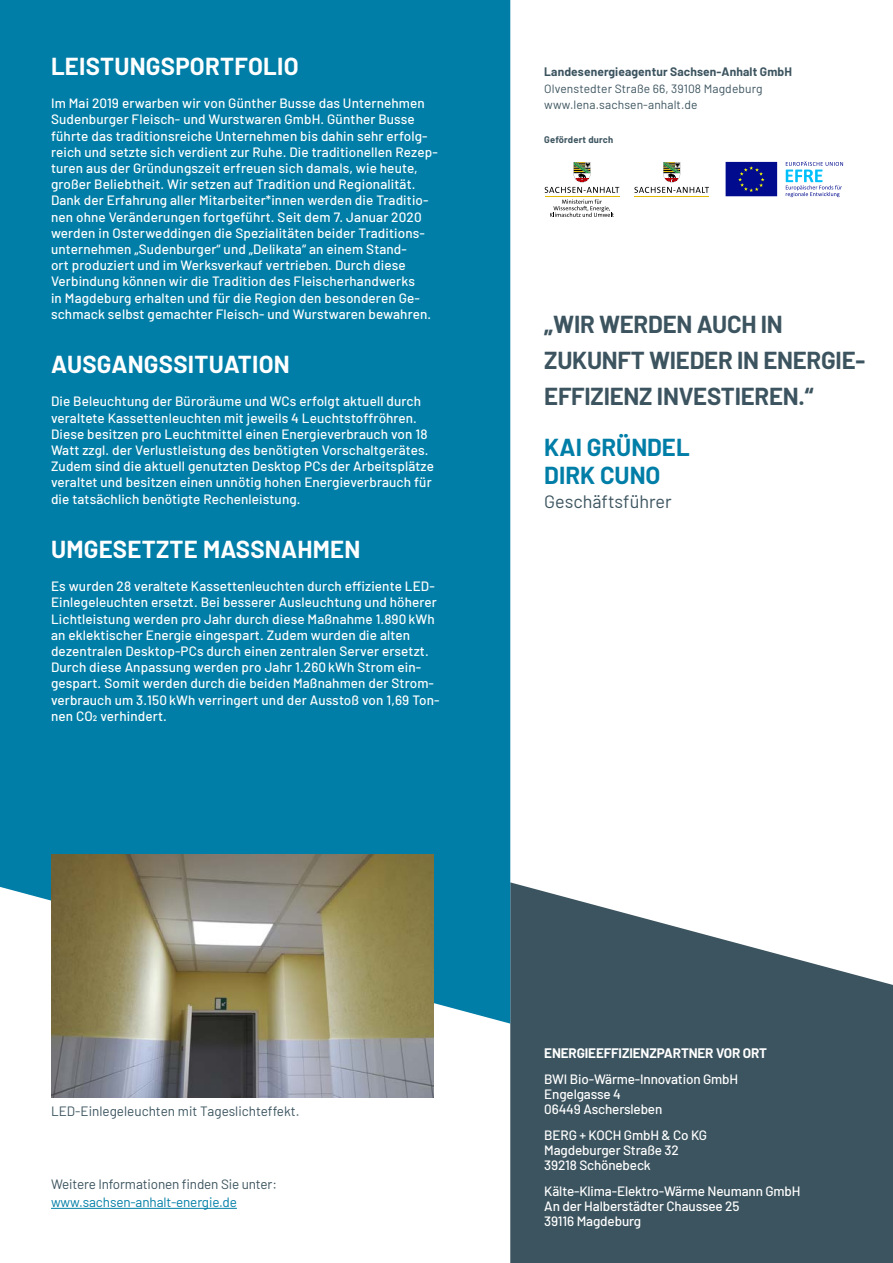
<style>
.page{position:relative;width:893px;height:1263px;background:#fff}
.page>*{position:absolute;margin:0;border:0;box-sizing:border-box;transform-origin:0 0}
.t1{font:700 24px/36px "Barlow";letter-spacing:-.01em;color:#3c545f}
.t2{font:700 24px "Barlow";letter-spacing:.01em;color:#fff}
.t3{font:700 24px/28px "Barlow";color:#007ea7}
.t4{font:18px "Barlow";color:#3c545f}
.t5{font:500 13.5px/16.2px "Barlow";letter-spacing:.01em;color:#fff}
.t6{font:500 13.5px/15px "Barlow";letter-spacing:-.01em;color:#fff}
.t7{font:13.5px "Barlow";letter-spacing:-.01em;color:#3c545f}
.t8{font:700 13.5px "Barlow";letter-spacing:-.01em;color:#fff}
.t9{font:13.5px "Barlow";letter-spacing:-.01em;color:#007ea7}
.t10{font:12px/16.5px "Barlow";letter-spacing:.01em;color:#3c545f}
.t11{font:700 12px "Barlow";letter-spacing:.01em;color:#3c545f}
.t12{font:700 9.3px "Barlow";letter-spacing:.02em;color:#3c545f}
</style>
<div class="page">
<svg style="left:510px;top:882px;width:383px;height:381px;background:#566b74"></svg>
<div style="left:0;top:0;width:510px;height:1023px;background:#007ea7"></div>
<img style="left:51px;top:855px;width:383px;height:242px">
<hr style="left:51px;top:1208px;width:186px;height:1px;background:#007ea7">
<hr style="left:545px;top:196px;width:74px;height:1px;background:#e1b900">
<svg style="left:545px;top:162px;width:74px;height:31px"></svg>
<svg style="left:550px;top:199px;width:64px;height:18px"></svg>
<hr style="left:634px;top:196px;width:75px;height:1px;background:#e1b900">
<svg style="left:634px;top:162px;width:75px;height:31px"></svg>
<div style="left:726px;top:162px;width:51px;height:34px;background:#000c8d"></div>
<svg style="left:738px;top:166px;width:27px;height:26px"></svg>
<svg style="left:786px;top:161px;width:57px;height:36px"></svg>
<h1 class="t2" style="left:51px;top:49px;width:249px">LEISTUNGSPORTFOLIO</h1>
<p class="t5" style="left:51px;top:94px;width:388px">Im Mai 2019 erwarben wir von Günther Busse das Unternehmen Sudenburger Fleisch- und Wurstwaren GmbH. Günther Busse führte das traditionsreiche Unternehmen bis dahin sehr erfolg&shy;reich und setzte sich verdient zur Ruhe. Die traditionellen Rezep&shy;turen aus der Gründungszeit erfreuen sich damals, wie heute, großer Beliebtheit. Wir setzen auf Tradition und Regionalität.<br>Dank der Erfahrung aller Mitarbeiter*innen werden die Traditio&shy;nen ohne Veränderungen fortgeführt. Seit dem 7. Januar 2020 werden in Osterweddingen die Spezialitäten beider Traditions&shy;unternehmen „Sudenburger“ und „Delikata“ an einem Stand-<br>ort produziert und im Werksverkauf vertrieben. Durch diese Verbindung können wir die Tradition des Fleischerhandwerks<br>in Magdeburg erhalten und für die Region den besonderen Ge&shy;schmack selbst gemachter Fleisch- und Wurstwaren bewahren.</p>
<h1 class="t2" style="left:51px;top:347px;width:240px">AUSGANGSSITUATION</h1>
<p class="t5" style="left:51px;top:392px;width:384px">Die Beleuchtung der Büroräume und WCs erfolgt aktuell durch veraltete Kassettenleuchten mit jeweils 4 Leuchtstoffröhren.<br>Diese besitzen pro Leuchtmittel einen Energieverbrauch von 18<br>Watt zzgl. der Verlustleistung des benötigten Vorschaltgerätes.<br>Zudem sind die aktuell genutzten Desktop PCs der Arbeitsplätze veraltet und besitzen einen unnötig hohen Energieverbrauch für die tatsächlich benötigte Rechenleistung.</p>
<h1 class="t2" style="left:51px;top:531px;width:311px">UMGESETZTE MASSNAHMEN</h1>
<p class="t5" style="left:51px;top:577px;width:390px">Es wurden 28 veraltete Kassettenleuchten durch effiziente LED-Einlegeleuchten ersetzt. Bei besserer Ausleuchtung und höherer Lichtleistung werden pro Jahr durch diese Maßnahme 1.890 kWh an eklektischer Energie eingespart. Zudem wurden die alten dezentralen Desktop-PCs durch einen zentralen Server ersetzt.<br>Durch diese Anpassung werden pro Jahr 1.260 kWh Strom ein&shy;gespart. Somit werden durch die beiden Maßnahmen der Strom&shy;verbrauch um 3.150 kWh verringert und der Ausstoß von 1,69 Ton&shy;nen CO2 verhindert.</p>
<p class="t11" style="left:544px;top:63px;width:249px">Landesenergieagentur Sachsen-Anhalt GmbH</p>
<p class="t10" style="left:544px;top:79px;width:220px">Olvenstedter Straße 66, 39108 Magdeburg www.lena.sachsen-anhalt.de</p>
<p class="t12" style="left:544px;top:133px;width:70px">Gefördert durch</p>
<h1 class="t1" style="left:544px;top:304px;width:322px">„WIR WERDEN AUCH IN<br>ZUKUNFT WIEDER IN ENERGIE-<br>EFFIZIENZ INVESTIEREN.“</h1>
<h1 class="t3" style="left:544px;top:432px;width:147px">KAI GRÜNDEL<br>DIRK CUNO</h1>
<h2 class="t4" style="left:544px;top:489px;width:129px">Geschäftsführer</h2>
<p class="t7" style="left:51px;top:1101px;width:250px">LED-Einlegeleuchten mit Tageslichteffekt.</p>
<p class="t7" style="left:51px;top:1175px;width:227px">Weitere Informationen finden Sie unter:</p>
<p class="t9" style="left:51px;top:1193px;width:187px">www.sachsen-anhalt-energie.de</p>
<p class="t8" style="left:544px;top:1043px;width:224px">ENERGIEEFFIZIENZPARTNER VOR ORT</p>
<p class="t6" style="left:544px;top:1070px;width:196px">BWI Bio-Wärme-Innovation GmbH<br>Engelgasse 4<br>06449 Aschersleben</p>
<p class="t6" style="left:544px;top:1126px;width:164px">BERG + KOCH GmbH &amp; Co KG<br>Magdeburger Straße 32<br>39218 Schönebeck</p>
<p class="t6" style="left:544px;top:1183px;width:258px">Kälte-Klima-Elektro-Wärme Neumann GmbH<br>An der Halberstädter Chaussee 25<br>39116 Magdeburg</p>
</div>
